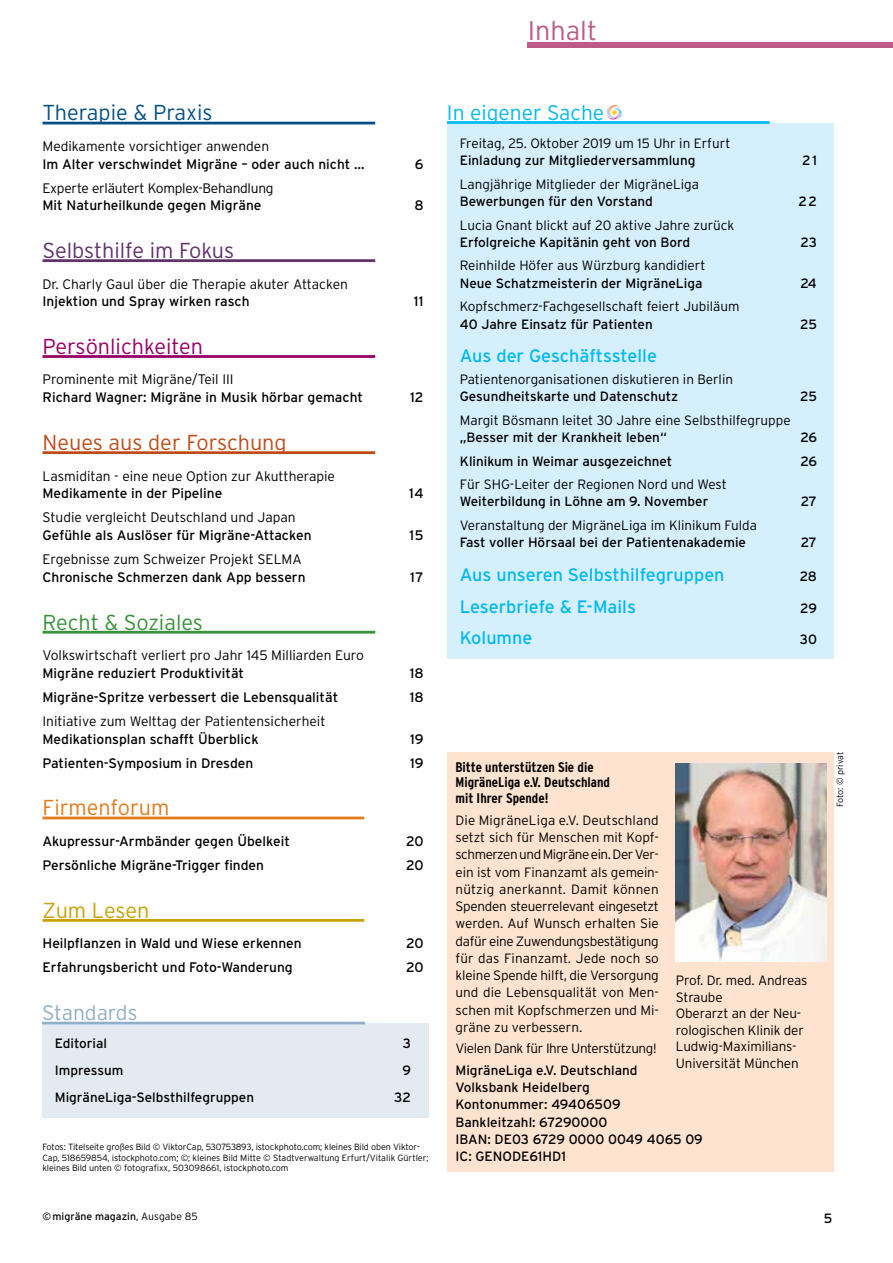
<style>
.page{position:relative;width:893px;height:1263px;background:#fff}
.page>*{position:absolute;margin:0;border:0;box-sizing:border-box;transform-origin:0 0}
.t1{font:300 27px "Interstate";color:#bc5b89}
.t2{font:300 21.6px "Interstate";color:#bf4b18}
.t3{font:300 21.6px "Interstate";color:#61336a}
.t4{font:300 21.6px "Interstate";color:#970066}
.t5{font:300 21.6px "Interstate";color:#054f87}
.t6{font:300 21.6px "Interstate";color:#389239}
.t7{font:300 21.6px "Interstate";color:#e17b1c}
.t8{font:300 21.6px "Interstate";letter-spacing:-.01em;color:#c8a307}
.t9{font:300 21px "Interstate";color:#00b9f1}
.t10{font:300 21px "Interstate";color:#92afc9}
.t11{font:18px "Interstate";color:#00b9f1}
.t12{font:700 condensed 13.95px/15px "Interstate";color:#000}
.t13{font:13.8px "Interstate";color:#000}
.t14{font:300 13.8px "Interstate";color:#000}
.t15{font:300 13.8px "Interstate";letter-spacing:-.02em;color:#000}
.t16{font:300 13.5px/17.2px "Interstate";color:#000;text-align:justify}
.t17{font:13.5px/17.2px "Interstate";color:#000}
.t18{font:300 13.5px "Interstate";letter-spacing:-.03em;color:#000}
.t19{font:10.5px "Interstate";color:#000}
.t20{font:300 9px/10.5px "Interstate";letter-spacing:-.01em;color:#000}
.s1{font-weight:300}
</style>
<div class="page">
<div style="left:447px;top:752px;width:386px;height:419px;background:#fee4d0"></div>
<img style="left:676px;top:763px;width:151px;height:199px">
<div style="left:447px;top:124px;width:386px;height:535px;background:#d6effc"></div>
<hr style="left:43px;top:122px;width:332px;height:2px;background:#054f87">
<hr style="left:43px;top:259px;width:332px;height:3px;background:#61336a">
<hr style="left:43px;top:355px;width:332px;height:3px;background:#970066">
<hr style="left:43px;top:451px;width:332px;height:3px;background:#bf4b18">
<hr style="left:43px;top:631px;width:332px;height:3px;background:#389239">
<hr style="left:43px;top:816px;width:321px;height:3px;background:#e17b1c">
<hr style="left:43px;top:919px;width:321px;height:3px;background:#c8a307">
<hr style="left:447px;top:121px;width:323px;height:3px;background:#00b9f1">
<div style="left:42px;top:1023px;width:386px;height:95px;background:#e4eaf1"></div>
<hr style="left:42px;top:1022px;width:323px;height:2px;background:#92afc9">
<img style="left:605px;top:104px;width:17px;height:17px;border-radius:9px">
<div style="left:527px;top:43px;width:366px;height:5px;background:#bc5b89"></div>
<h1 class="t1" style="left:528px;top:15px;width:71px">Inhalt</h1>
<h2 class="t5" style="left:43px;top:101px;width:172px">Therapie &amp; Praxis</h2>
<p class="t14" style="left:43px;top:138px;width:228px">Medikamente vorsichtiger anwenden</p>
<p class="t13" style="left:43px;top:156px;width:324px">Im Alter verschwindet Migräne – oder auch nicht …</p>
<p class="t13" style="left:415px;top:156px;width:10px">6</p>
<p class="t15" style="left:43px;top:180px;width:233px">Experte erläutert Komplex-Behandlung</p>
<p class="t13" style="left:43px;top:198px;width:221px">Mit Naturheilkunde gegen Migräne</p>
<p class="t13" style="left:414px;top:198px;width:11px">8</p>
<h2 class="t3" style="left:43px;top:238px;width:193px">Selbsthilfe im Fokus</h2>
<p class="t14" style="left:43px;top:276px;width:307px">Dr. Charly Gaul über die Therapie akuter Attacken</p>
<p class="t13" style="left:43px;top:294px;width:209px">Injektion und Spray wirken rasch</p>
<p class="t13" style="left:414px;top:294px;width:11px">11</p>
<h2 class="t4" style="left:43px;top:334px;width:162px">Persönlichkeiten</h2>
<p class="t14" style="left:43px;top:372px;width:193px">Prominente mit Migräne/Teil III</p>
<p class="t13" style="left:43px;top:390px;width:322px">Richard Wagner: Migräne in Musik hörbar gemacht</p>
<p class="t13" style="left:410px;top:390px;width:15px">12</p>
<h2 class="t2" style="left:43px;top:430px;width:246px">Neues aus der Forschung</h2>
<p class="t14" style="left:43px;top:468px;width:294px">Lasmiditan - eine neue Option zur Akuttherapie</p>
<p class="t13" style="left:43px;top:486px;width:181px">Medikamente in der Pipeline</p>
<p class="t13" style="left:409px;top:486px;width:16px">14</p>
<p class="t14" style="left:43px;top:510px;width:255px">Studie vergleicht Deutschland und Japan</p>
<p class="t13" style="left:43px;top:527px;width:271px">Gefühle als Auslöser für Migräne-Attacken</p>
<p class="t13" style="left:409px;top:527px;width:16px">15</p>
<p class="t14" style="left:43px;top:551px;width:261px">Ergebnisse zum Schweizer Projekt SELMA</p>
<p class="t13" style="left:43px;top:569px;width:265px">Chronische Schmerzen dank App bessern</p>
<p class="t13" style="left:410px;top:569px;width:15px">17</p>
<h2 class="t6" style="left:43px;top:610px;width:162px">Recht &amp; Soziales</h2>
<p class="t14" style="left:43px;top:647px;width:323px">Volkswirtschaft verliert pro Jahr 145 Milliarden Euro</p>
<p class="t13" style="left:43px;top:665px;width:203px">Migräne reduziert Produktivität</p>
<p class="t13" style="left:410px;top:665px;width:15px">18</p>
<p class="t13" style="left:43px;top:689px;width:297px">Migräne-Spritze verbessert die Lebensqualität</p>
<p class="t13" style="left:410px;top:689px;width:15px">18</p>
<p class="t14" style="left:43px;top:713px;width:285px">Initiative zum Welttag der Patientensicherheit</p>
<p class="t13" style="left:43px;top:731px;width:218px">Medikationsplan schafft Überblick</p>
<p class="t13" style="left:410px;top:731px;width:15px">19</p>
<p class="t13" style="left:43px;top:755px;width:212px">Patienten-Symposium in Dresden</p>
<p class="t13" style="left:410px;top:755px;width:15px">19</p>
<h2 class="t7" style="left:43px;top:795px;width:128px">Firmenforum</h2>
<p class="t13" style="left:43px;top:833px;width:249px">Akupressur-Armbänder gegen Übelkeit</p>
<p class="t13" style="left:406px;top:833px;width:19px">20</p>
<p class="t13" style="left:43px;top:857px;width:223px">Persönliche Migräne-Trigger finden</p>
<p class="t13" style="left:406px;top:857px;width:19px">20</p>
<h2 class="t8" style="left:43px;top:898px;width:108px">Zum Lesen</h2>
<p class="t13" style="left:43px;top:936px;width:261px">Heilpflanzen in Wald und Wiese erkennen</p>
<p class="t13" style="left:406px;top:936px;width:19px">20</p>
<p class="t13" style="left:43px;top:960px;width:252px">Erfahrungsbericht und Foto-Wanderung</p>
<p class="t13" style="left:406px;top:960px;width:19px">20</p>
<h3 class="t10" style="left:42px;top:1001px;width:97px">Standards</h3>
<p class="t17" style="left:55px;top:1034px;width:54px">Editorial</p>
<p class="t17" style="left:403px;top:1034px;width:10px">3</p>
<p class="t17" style="left:55px;top:1061px;width:70px">Impressum</p>
<p class="t17" style="left:402px;top:1061px;width:10px">9</p>
<p class="t17" style="left:55px;top:1089px;width:201px">MigräneLiga-Selbsthilfegruppen</p>
<p class="t17" style="left:394px;top:1089px;width:18px">32</p>
<p class="t20" style="left:43px;top:1142px;width:388px">Fotos: Titelseite großes Bild © ViktorCap, 530753893, istockphoto.com; kleines Bild oben Viktor-<br>Cap, 518659854, istockphoto.com; ©; kleines Bild Mitte © Stadtverwaltung Erfurt/Vitalik Gürtler; kleines Bild unten © fotografixx, 503098661, istockphoto.com</p>
<h3 class="t9" style="left:447px;top:101px;width:159px">In eigener Sache</h3>
<p class="t16" style="left:460px;top:134px;width:272px">Freitag, 25. Oktober 2019 um 15 Uhr in Erfurt</p>
<p class="t17" style="left:460px;top:151px;width:237px">Einladung zur Mitgliederversammlung</p>
<p class="t17" style="left:802px;top:151px;width:16px">21</p>
<p class="t16" style="left:460px;top:175px;width:241px">Langjährige Mitglieder der MigräneLiga</p>
<p class="t17" style="left:460px;top:192px;width:195px">Bewerbungen für den Vorstand</p>
<p class="t17" style="left:798px;top:192px;width:20px">22</p>
<p class="t16" style="left:460px;top:216px;width:276px">Lucia Gnant blickt auf 20 aktive Jahre zurück</p>
<p class="t17" style="left:460px;top:233px;width:232px">Erfolgreiche Kapitänin geht von Bord</p>
<p class="t17" style="left:800px;top:233px;width:18px">23</p>
<p class="t16" style="left:460px;top:257px;width:247px">Reinhilde Höfer aus Würzburg kandidiert</p>
<p class="t17" style="left:460px;top:274px;width:244px">Neue Schatzmeisterin der MigräneLiga</p>
<p class="t17" style="left:800px;top:274px;width:18px">24</p>
<p class="t16" style="left:460px;top:298px;width:281px">Kopfschmerz-Fachgesellschaft feiert Jubiläum</p>
<p class="t17" style="left:460px;top:315px;width:195px">40 Jahre Einsatz für Patienten</p>
<p class="t17" style="left:800px;top:315px;width:18px">25</p>
<h3 class="t11" style="left:460px;top:346px;width:199px">Aus der Geschäftsstelle</h3>
<p class="t16" style="left:460px;top:370px;width:275px">Patientenorganisationen diskutieren in Berlin</p>
<p class="t17" style="left:460px;top:388px;width:220px">Gesundheitskarte und Datenschutz</p>
<p class="t17" style="left:800px;top:388px;width:18px">25</p>
<p class="t16" style="left:460px;top:411px;width:332px">Margit Bösmann leitet 30 Jahre eine Selbsthilfegruppe</p>
<p class="t17" style="left:460px;top:428px;width:208px">„Besser mit der Krankheit leben“</p>
<p class="t17" style="left:800px;top:428px;width:18px">26</p>
<p class="t17" style="left:460px;top:452px;width:214px">Klinikum in Weimar ausgezeichnet</p>
<p class="t17" style="left:800px;top:452px;width:18px">26</p>
<p class="t16" style="left:460px;top:476px;width:269px">Für SHG-Leiter der Regionen Nord und West</p>
<p class="t17" style="left:460px;top:493px;width:250px">Weiterbildung in Löhne am 9. November</p>
<p class="t17" style="left:801px;top:493px;width:18px">27</p>
<p class="t16" style="left:460px;top:517px;width:299px">Veranstaltung der MigräneLiga im Klinikum Fulda</p>
<p class="t17" style="left:460px;top:534px;width:288px">Fast voller Hörsaal bei der Patientenakademie</p>
<p class="t17" style="left:801px;top:534px;width:18px">27</p>
<h3 class="t11" style="left:460px;top:565px;width:266px">Aus unseren Selbsthilfegruppen</h3>
<p class="t17" style="left:800px;top:568px;width:19px">28</p>
<h3 class="t11" style="left:460px;top:596px;width:178px">Leserbriefe &amp; E-Mails</h3>
<p class="t17" style="left:800px;top:599px;width:18px">29</p>
<h3 class="t11" style="left:460px;top:628px;width:74px">Kolumne</h3>
<p class="t17" style="left:800px;top:631px;width:19px">30</p>
<p class="t12" style="left:455px;top:759px;width:156px">Bitte unterstützen Sie die<br>MigräneLiga e.V. Deutschland</p>
<p class="t12" style="left:455px;top:791px;width:95px">mit Ihrer Spende!</p>
<p class="t16" style="left:455px;top:811px;width:205px">Die MigräneLiga e.V. Deutschland setzt sich für Menschen mit Kopf&shy;schmerzen und Migräne ein. Der Ver&shy;ein ist vom Finanzamt als gemein&shy;nützig anerkannt. Damit können Spenden steuerrelevant eingesetzt werden. Auf Wunsch erhalten Sie dafür eine Zuwendungsbestätigung für das Finanzamt. Jede noch so kleine Spende hilft, die Versorgung und die Lebensqualität von Men&shy;schen mit Kopfschmerzen und Mi&shy;gräne zu verbessern.</p>
<p class="t18" style="left:455px;top:1041px;width:203px">Vielen Dank für Ihre Unterstützung!</p>
<p class="t17" style="left:455px;top:1061px;width:249px">MigräneLiga e.V. Deutschland<br>Volksbank Heidelberg<br>Kontonummer: 49406509<br>Bankleitzahl: 67290000<br>IBAN: DE03 6729 0000 0049 4065 09<br>IC: GENODE61HD1</p>
<p class="t16" style="left:676px;top:972px;width:133px;line-height:16.5px;text-align:left">Prof. Dr. med. Andreas<br>Straube<br>Oberarzt an der Neu&shy;rologischen Klinik der<br>Ludwig-Maximilians-<br>Universität München</p>
<p class="t20" style="left:835px;top:807px;width:57px;rotate:-90deg">Foto: © privat</p>
<p class="t19" style="left:43px;top:1211px;width:157px">©migräne magazin<span class="s1">, Ausgabe 85</span></p>
<p class="t17" style="left:824px;top:1209px;width:10px">5</p>
</div>
